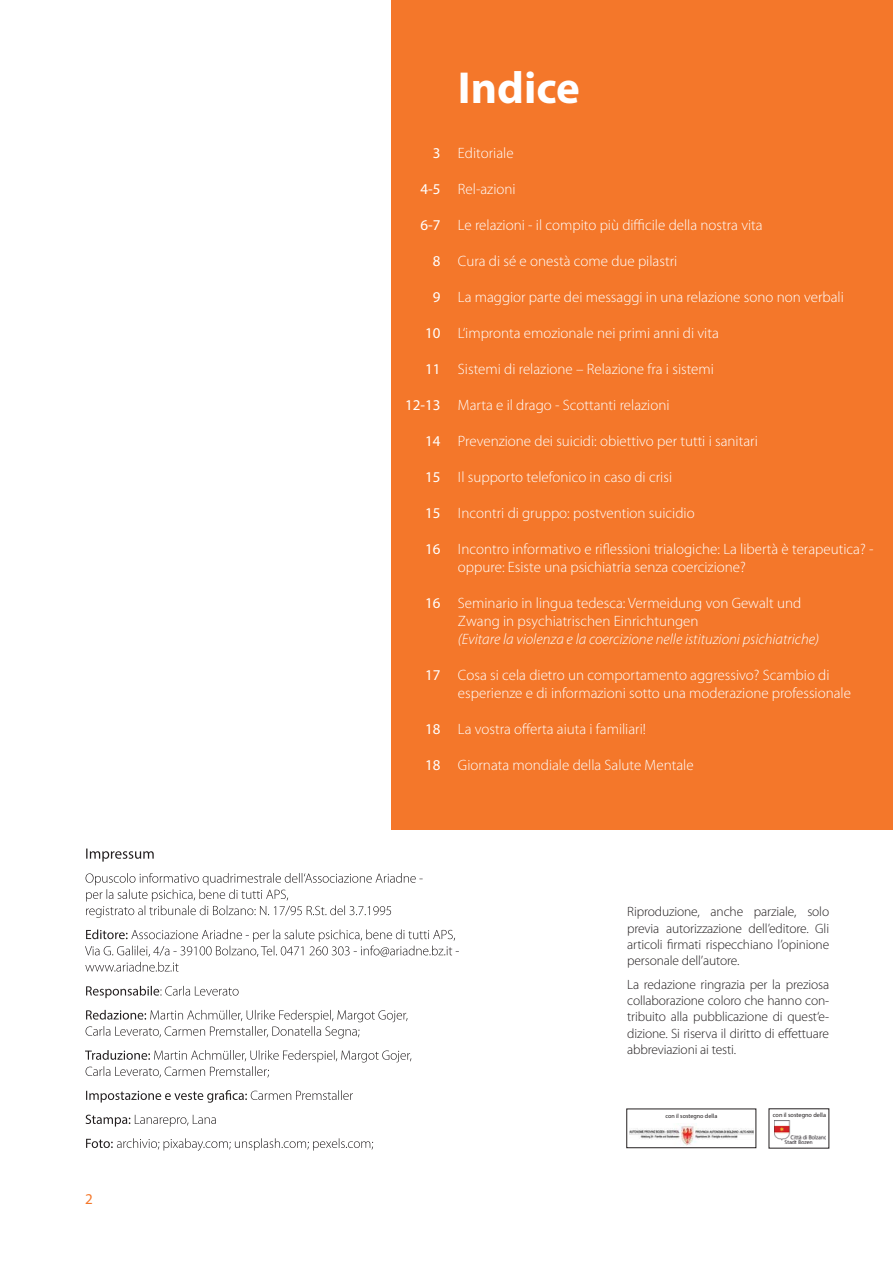
<style>
.page{position:relative;width:893px;height:1263px;background:#fff}
.page>*{position:absolute;margin:0;border:0;box-sizing:border-box;transform-origin:0 0}
.t1{font:700 45px "Myriad Pro";color:#fff}
.t2{font:300 15px/18px "Myriad Pro";color:#fff}
.t3{font:italic 300 15px "Myriad Pro";color:#fff}
.t4{font:15px "Myriad Pro";color:#fff}
.t5{font:15px "Myriad Pro";color:#f4772a}
.t6{font:300 13.5px/16.2px "Myriad Pro";letter-spacing:-.01em;color:#231f20;text-align:justify}
.t7{font:6.3px "Myriad Pro";color:#231f20}
.t8{font:6.15px "Myriad Pro";color:#231f20}
</style>
<div class="page">
<svg style="left:86px;top:1138px;width:287px;height:13px"></svg>
<svg style="left:86px;top:1115px;width:130px;height:11px"></svg>
<svg style="left:86px;top:1090px;width:267px;height:13px"></svg>
<svg style="left:85px;top:1050px;width:326px;height:27px"></svg>
<svg style="left:86px;top:1010px;width:322px;height:28px"></svg>
<svg style="left:86px;top:986px;width:153px;height:12px"></svg>
<svg style="left:85px;top:929px;width:374px;height:42px"></svg>
<svg style="left:86px;top:873px;width:337px;height:45px"></svg>
<svg style="left:86px;top:848px;width:68px;height:14px"></svg>
<div style="left:627px;top:1109px;width:129px;height:39px;border:1px solid #231f20"></div>
<img style="left:630px;top:1125px;width:123px;height:20px">
<svg style="left:774px;top:1120px;width:39px;height:24px"></svg>
<img style="left:774px;top:1121px;width:51px;height:22px">
<div style="left:391px;top:0;width:502px;height:829px;background:#f4772a"></div>
<p class="t5" style="left:85px;top:1193px;width:9px">2</p>
<p class="t4" style="left:433px;top:148px;width:9px">3</p>
<p class="t4" style="left:421px;top:184px;width:21px">4-5</p>
<p class="t4" style="left:421px;top:220px;width:21px">6-7</p>
<p class="t4" style="left:433px;top:256px;width:9px">8</p>
<p class="t4" style="left:433px;top:292px;width:9px">9</p>
<p class="t4" style="left:425px;top:328px;width:17px">10</p>
<p class="t4" style="left:425px;top:364px;width:17px">11</p>
<p class="t4" style="left:405px;top:400px;width:37px">12-13</p>
<p class="t4" style="left:425px;top:436px;width:17px">14</p>
<p class="t4" style="left:425px;top:472px;width:17px">15</p>
<p class="t4" style="left:425px;top:508px;width:17px">15</p>
<p class="t4" style="left:425px;top:544px;width:17px">16</p>
<p class="t4" style="left:425px;top:598px;width:17px">16</p>
<p class="t4" style="left:425px;top:670px;width:17px">17</p>
<p class="t4" style="left:425px;top:724px;width:17px">18</p>
<p class="t4" style="left:425px;top:760px;width:17px">18</p>
<h1 class="t1" style="left:458px;top:71px;width:124px">Indice</h1>
<p class="t2" style="left:458px;top:146px;width:57px">Editoriale</p>
<p class="t2" style="left:458px;top:182px;width:59px">Rel-azioni</p>
<p class="t2" style="left:458px;top:218px;width:306px">Le relazioni - il compito più difficile della nostra vita</p>
<p class="t2" style="left:458px;top:254px;width:221px">Cura di sé e onestà come due pilastri</p>
<p class="t2" style="left:458px;top:290px;width:387px">La maggior parte dei messaggi in una relazione sono non verbali</p>
<p class="t2" style="left:458px;top:326px;width:262px">L‘impronta emozionale nei primi anni di vita</p>
<p class="t2" style="left:458px;top:362px;width:257px">Sistemi di relazione – Relazione fra i sistemi</p>
<p class="t2" style="left:458px;top:398px;width:213px">Marta e il drago - Scottanti relazioni</p>
<p class="t2" style="left:458px;top:434px;width:301px">Prevenzione dei suicidi: obiettivo per tutti i sanitari</p>
<p class="t2" style="left:458px;top:470px;width:216px">Il supporto telefonico in caso di crisi</p>
<p class="t2" style="left:458px;top:506px;width:238px">Incontri di gruppo: postvention suicidio</p>
<p class="t2" style="left:458px;top:542px;width:417px">Incontro informativo e riflessioni trialogiche: La libertà è terapeutica? - oppure: Esiste una psichiatria senza coercizione?</p>
<p class="t2" style="left:458px;top:596px;width:345px">Seminario in lingua tedesca: Vermeidung von Gewalt und<br>Zwang in psychiatrischen Einrichtungen</p>
<p class="t3" style="left:458px;top:630px;width:363px">(Evitare la violenza e la coercizione nelle istituzioni psichiatriche)</p>
<p class="t2" style="left:458px;top:668px;width:395px">Cosa si cela dietro un comportamento aggressivo? Scambio di esperienze e di informazioni sotto una moderazione professionale</p>
<p class="t2" style="left:458px;top:722px;width:190px">La vostra offerta aiuta i familiari!</p>
<p class="t2" style="left:458px;top:758px;width:237px">Giornata mondiale della Salute Mentale</p>
<p class="t6" style="left:627px;top:905px;width:203px">Riproduzione, anche parziale, solo previa autorizzazione dell’editore. Gli articoli firmati rispecchiano l’opinione personale dell’autore.</p>
<p class="t6" style="left:627px;top:978px;width:203px">La redazione ringrazia per la preziosa collaborazione coloro che hanno con&shy;tribuito alla pubblicazione di quest‘e&shy;dizione. Si riserva il diritto di effettuare abbreviazioni ai testi.</p>
<p class="t8" style="left:665px;top:1114px;width:53px">con il sostegno della</p>
<p class="t7" style="left:773px;top:1113px;width:55px">con il sostegno della</p>
</div>
